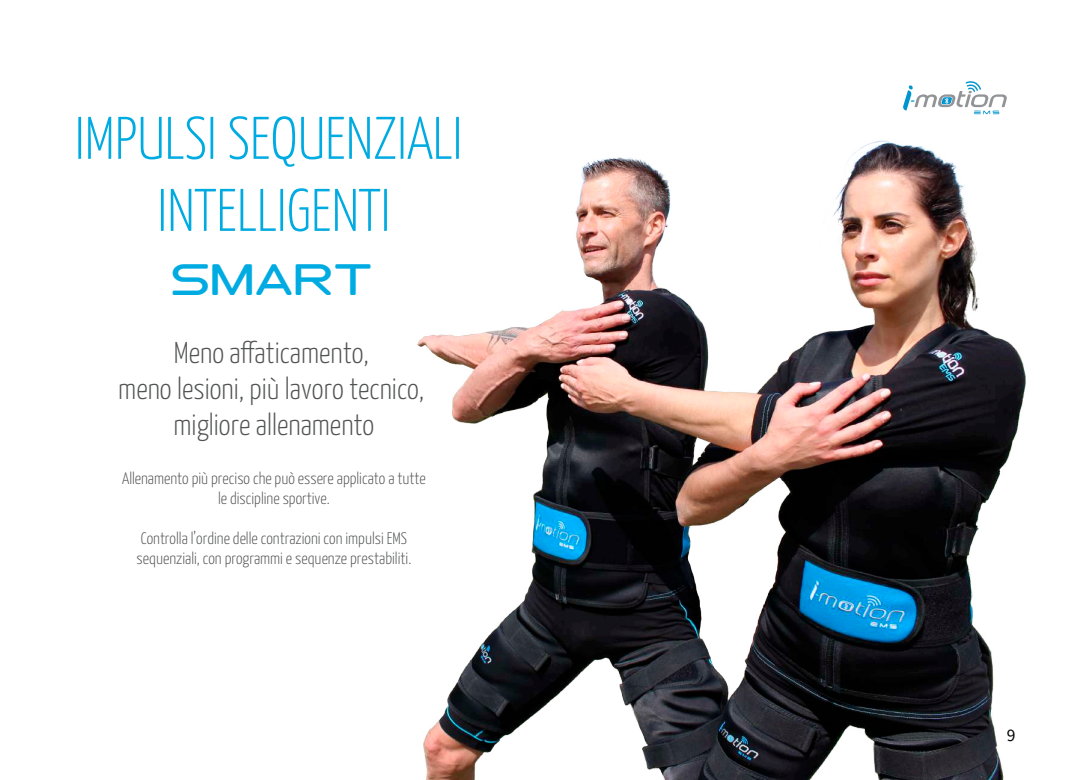
<style>
.page{position:relative;width:1088px;height:780px;background:#fff}
.page>*{position:absolute;margin:0;border:0;box-sizing:border-box;transform-origin:0 0}
.t1{font:300 60px/72px "Yanone Kaffeesatz";color:#00abe2;text-align:center}
.t2{font:45px "Downlink";color:#00abe2}
.t3{font:300 30px/36px "Yanone Kaffeesatz";color:#515252;text-align:center}
.t4{font:17.5px "Source Sans Pro";color:#000}
.t5{font:300 16.62px/19.9px "Yanone Kaffeesatz";color:#515252;text-align:center}
</style>
<div class="page">
<img style="left:417px;top:114px;width:609px;height:666px">
<svg style="left:903px;top:81px;width:104px;height:33px"></svg>
<h1 class="t1" style="left:75px;top:98px;width:389px">IMPULSI SEQUENZIALI<br>INTELLIGENTI</h1>
<h2 class="t2" style="left:173px;top:249px;width:204px">SMART</h2>
<h3 class="t3" style="left:118px;top:332px;width:308px">Meno affaticamento,<br>meno lesioni, più lavoro tecnico, migliore allenamento</h3>
<p class="t5" style="left:122px;top:467px;width:305px">Allenamento più preciso che può essere applicato a tutte le discipline sportive.</p>
<p class="t5" style="left:137px;top:527px;width:276px;text-align:left">Controlla l’ordine delle contrazioni con impulsi EMS sequenziali, con programmi e sequenze prestabiliti.</p>
<p class="t4" style="left:1007px;top:724px;width:10px">9</p>
</div>
